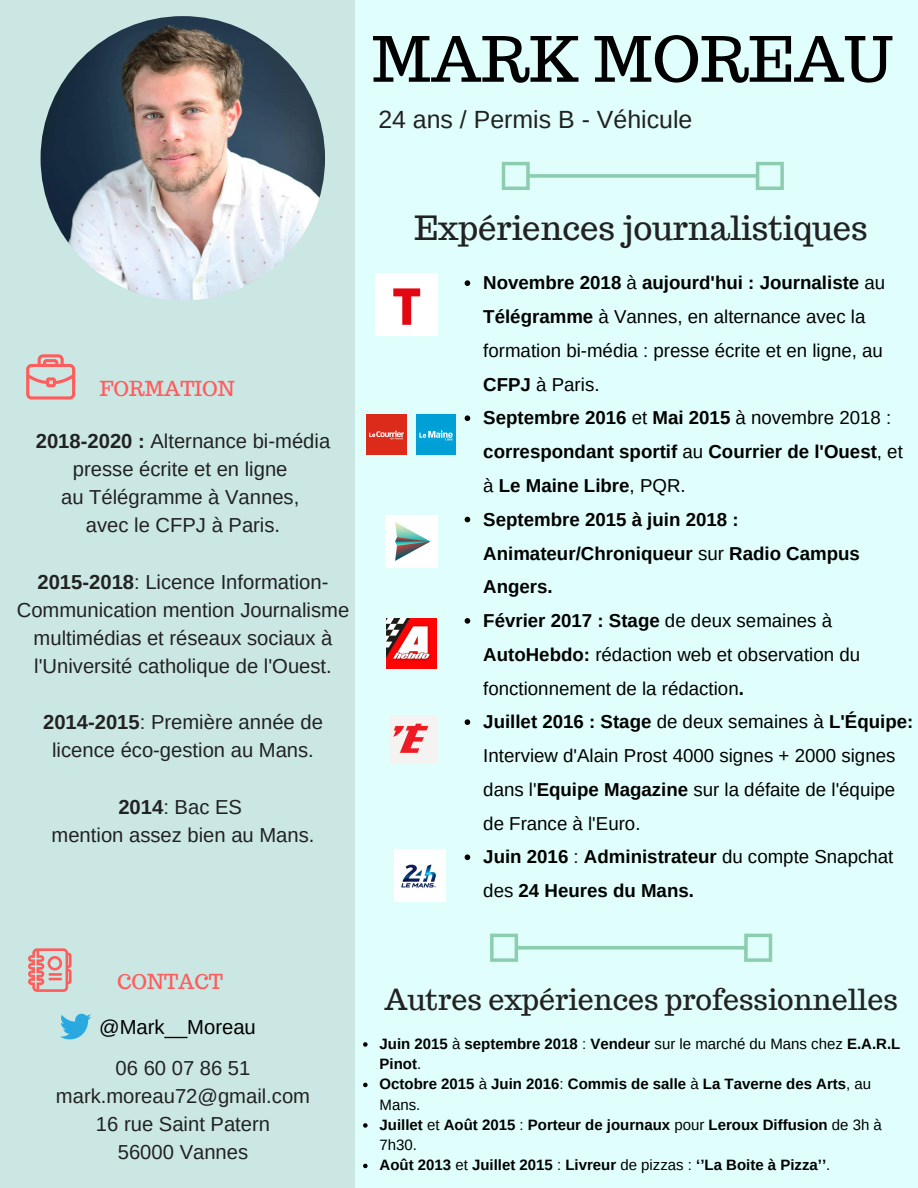
<style>
.page{position:relative;width:918px;height:1188px;background:#e0fffc}
.page>*{position:absolute;margin:0;border:0;box-sizing:border-box;transform-origin:0 0}
.t1{font:62.25px "Trocchi";color:#000}
.t2{font:32.7px "Trocchi";color:#222}
.t3{font:28.5px "Trocchi";color:#222}
.t4{font:24.9px "Arimo";color:#222}
.t5{font:20.25px/28.2px "Arimo";color:#222;text-align:center}
.t6{font:20.25px "Trocchi";color:#ff5c5c}
.t7{font:20.25px "Arimo";color:#000}
.t8{font:18.75px/33.8px "Arimo";color:#000}
.t9{font:700 15px/20.2px "Arimo";color:#000}
.s1{font-weight:700}
.s2{font-weight:400}
</style>
<div class="page">
<svg style="left:465px;top:280px;width:5px;height:6px"></svg>
<svg style="left:465px;top:415px;width:5px;height:6px"></svg>
<svg style="left:465px;top:517px;width:5px;height:5px"></svg>
<svg style="left:465px;top:618px;width:5px;height:6px"></svg>
<svg style="left:465px;top:719px;width:5px;height:6px"></svg>
<svg style="left:465px;top:854px;width:5px;height:6px"></svg>
<div style="left:0;top:0;width:354px;height:1188px;background:#cae7e4"></div>
<img style="left:41px;top:16px;width:284px;height:285px;border-radius:50%">
<svg style="left:26px;top:354px;width:49px;height:46px"></svg>
<svg style="left:28px;top:948px;width:44px;height:44px"></svg>
<svg style="left:490px;top:934px;width:282px;height:28px"></svg>
<img style="left:366px;top:414px;width:41px;height:41px">
<img style="left:416px;top:415px;width:40px;height:39px">
<img style="left:385px;top:516px;width:52px;height:52px">
<img style="left:394px;top:850px;width:52px;height:52px">
<img style="left:390px;top:716px;width:47px;height:47px">
<img style="left:387px;top:619px;width:49px;height:49px">
<svg style="left:502px;top:162px;width:282px;height:28px"></svg>
<img style="left:375px;top:274px;width:62px;height:61px">
<img style="left:60px;top:1013px;width:31px;height:27px">
<svg style="left:363px;top:1042px;width:5px;height:5px"></svg>
<svg style="left:363px;top:1083px;width:5px;height:4px"></svg>
<svg style="left:363px;top:1123px;width:5px;height:5px"></svg>
<svg style="left:363px;top:1164px;width:5px;height:4px"></svg>
<h1 class="t1" style="left:372px;top:18px;width:523px">MARK MOREAU</h1>
<h3 class="t4" style="left:378px;top:106px;width:316px">24 ans / Permis B - Véhicule</h3>
<p class="t6" style="left:100px;top:376px;width:137px">FORMATION</p>
<p class="t5" style="left:36px;top:427px;width:296px"><span class="s1">2018-2020 :</span> Alternance bi-média presse écrite et en ligne<br>au Télégramme à Vannes,<br>avec le CFPJ à Paris.</p>
<p class="t5" style="left:17px;top:568px;width:334px"><span class="s1">2015-2018</span>: Licence Information-Communication mention Journalisme multimédias et réseaux sociaux à l'Université catholique de l'Ouest.</p>
<p class="t5" style="left:43px;top:708px;width:281px"><span class="s1">2014-2015</span>: Première année de licence éco-gestion au Mans.</p>
<p class="t5" style="left:52px;top:793px;width:264px"><span class="s1">2014</span>: Bac ES<br>mention assez bien au Mans.</p>
<p class="t6" style="left:117px;top:968px;width:107px">CONTACT</p>
<p class="t7" style="left:99px;top:1016px;width:158px">@Mark__Moreau</p>
<p class="t5" style="left:56px;top:1054px;width:256px">06 60 07 86 51 mark.moreau72@gmail.com<br>16 rue Saint Patern<br>56000 Vannes</p>
<h2 class="t2" style="left:415px;top:207px;width:455px">Expériences journalistiques</h2>
<p class="t8" style="left:483px;top:266px;width:432px"><span class="s1">Novembre 2018</span> à <span class="s1">aujourd'hui : Journaliste</span> au <span class="s1">Télégramme</span> à Vannes, en alternance avec la formation bi-média : presse écrite et en ligne, au <span class="s1">CFPJ</span> à Paris.<br><span class="s1">Septembre 2016</span> et <span class="s1">Mai 2015</span> à novembre 2018 : <span class="s1">correspondant sportif</span> au <span class="s1">Courrier de l'Ouest</span>, et à <span class="s1">Le Maine Libre</span>, PQR.<br><span class="s1">Septembre 2015 à juin 2018 :<br>Animateur/Chroniqueur</span> sur <span class="s1">Radio Campus Angers.<br>Février 2017 : Stage</span> de deux semaines à <span class="s1">AutoHebdo:</span> rédaction web et observation du fonctionnement de la rédaction<span class="s1">.<br>Juillet 2016 : Stage</span> de deux semaines à <span class="s1">L'Équipe:<br></span>Interview d'Alain Prost 4000 signes + 2000 signes dans l'<span class="s1">Equipe Magazine</span> sur la défaite de l'équipe de France à l'Euro.<br><span class="s1">Juin 2016</span> : <span class="s1">Administrateur</span> du compte Snapchat des <span class="s1">24 Heures du Mans.</span></p>
<h3 class="t3" style="left:385px;top:981px;width:515px">Autres expériences professionnelles</h3>
<p class="t9" style="left:380px;top:1034px;width:522px">Juin 2015 <span class="s2">à</span> septembre 2018 <span class="s2">:</span> Vendeur <span class="s2">sur le marché du Mans chez</span> E.A.R.L Pinot<span class="s2">.<br></span>Octobre 2015 <span class="s2">à</span> Juin 2016<span class="s2">:</span> Commis de salle <span class="s2">à</span> La Taverne des Arts<span class="s2">, au Mans.<br></span>Juillet <span class="s2">et</span> Août 2015 <span class="s2">:</span> Porteur de journaux <span class="s2">pour</span> Leroux Diffusion <span class="s2">de 3h à 7h30.<br></span>Août 2013 <span class="s2">et</span> Juillet 2015 <span class="s2">:</span> Livreur <span class="s2">de pizzas :</span> ‘’La Boite à Pizza’’<span class="s2">.</span></p>
</div>
